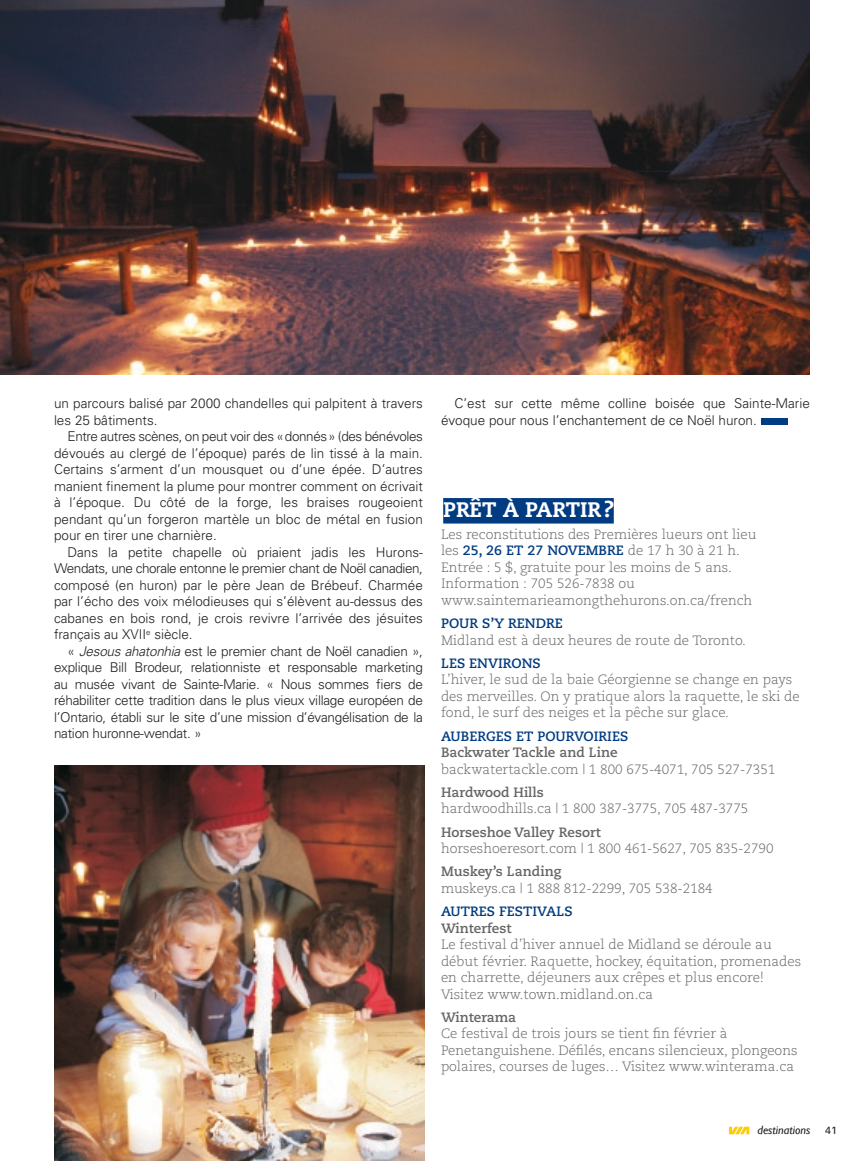
<style>
.page{position:relative;width:864px;height:1161px;background:#fff}
.page>*{position:absolute;margin:0;border:0;box-sizing:border-box;transform-origin:0 0}
.ANG_-_Texte{font:800 21px "Caecilia";color:#fff}
.FRA_-_Texte{font:300 13.5px/16.5px "Univers";color:#231f20;text-align:justify}
.FRA_-_Texte-2{font:300 13.5px/16.5px "Caecilia";color:#676464}
.FRA_-_Texte-3{font:700 13.5px "Caecilia";color:#676464}
.FRA_-_Texte-4{font:700 13.5px "Caecilia";color:#013b82}
.t1{font:italic 12px "Gill Sans";color:#231f20}
.s1{font-style:italic}
.s2{font-weight:700;color:#013b82}
.s3{font-family:"Univers";font-style:normal;font-size:10.5px}
</style>
<div class="page">
<svg style="left:729px;top:1127px;width:20px;height:7px"></svg>
<div style="left:761px;top:418px;width:27px;height:7px;background:#013b82"></div>
<div style="left:443px;top:498px;width:171px;height:26px;background:#013b82"></div>
<img style="left:0;top:0;width:810px;height:374px">
<img style="left:54px;top:765px;width:371px;height:396px">
<p class="FRA_-_Texte" style="left:54px;top:395px;width:371px">un parcours balisé par 2000 chandelles qui palpitent à travers les 25 bâtiments.</p>
<p class="FRA_-_Texte" style="left:54px;top:428px;width:370px;text-indent:14px">E ntre autres scènes, on peut voir des «donnés» (des bénévoles dévoués au clergé de l’époque) parés de lin tissé à la main.<br>Certains s’arment d’un mousquet ou d’une épée. D’autres manient finement la plume pour montrer comment on écrivait à l’époque. Du côté de la forge, les braises rougeoient pendant qu’un forgeron martèle un bloc de métal en fusion pour en tirer une charnière.</p>
<p class="FRA_-_Texte" style="left:54px;top:544px;width:371px;text-indent:14px">Dans la petite chapelle où priaient jadis les Hurons-Wendats, une chorale entonne le premier chant de Noël canadien, composé (en huron) par le père Jean de Brébeuf. Charmée par l’écho des voix mélodieuses qui s’élèvent au-dessus des cabanes en bois rond, je crois revivre l’arrivée des jésuites français au XVII <sup>e</sup> siècle.</p>
<p class="FRA_-_Texte" style="left:54px;top:643px;width:371px;text-indent:14px">« <span class="s1">Jesous ahatonhia</span> est le premier chant de Noël canadien », explique Bill Brodeur, relationniste et responsable marketing au musée vivant de Sainte-Marie. « Nous sommes fiers de réhabiliter cette tradition dans le plus vieux village européen de l’Ontario, établi sur le site d’une mission d’évangélisation de la nation huronne-wendat. »</p>
<p class="FRA_-_Texte" style="left:441px;top:395px;width:370px;text-indent:14px">C’est sur cette même colline boisée que Sainte-Marie évoque pour nous l’enchantement de ce Noël huron.</p>
<p class="ANG_-_Texte" style="left:443px;top:497px;width:172px">PRÊT À PARTIR ?</p>
<p class="FRA_-_Texte-2" style="left:441px;top:526px;width:317px">Les reconstitutions des Premières lueurs ont lieu les <span class="s2">25, 26 et 27 novemb</span></p>
<p class="FRA_-_Texte-2" style="left:441px;top:543px;width:300px;text-indent:166px"><span class="s2">re</span> de 17 h 30 à 21 h.<br>Entrée : 5 $, gratuite pour les moins de 5 ans.</p>
<p class="FRA_-_Texte-2" style="left:441px;top:576px;width:313px">Information : 705 526-7838 ou www.saintemarieamongthehurons.on.ca/french</p>
<p class="FRA_-_Texte-4" style="left:441px;top:615px;width:122px">Pour s’y rendre</p>
<p class="FRA_-_Texte-2" style="left:441px;top:632px;width:307px">Midland est à deux heures de route de Toronto.</p>
<p class="FRA_-_Texte-4" style="left:441px;top:655px;width:100px">Les environs</p>
<p class="FRA_-_Texte-2" style="left:441px;top:672px;width:360px">L’hiver, le sud de la baie Géorgienne se change en pays des merveilles. On y pratique alors la raquette, le ski de fond, le surf des neiges et la pêche sur glace.</p>
<p class="FRA_-_Texte-4" style="left:441px;top:728px;width:180px">Auberges et pourvoiries</p>
<p class="FRA_-_Texte-3" style="left:441px;top:744px;width:178px">Backwater Tackle and Line</p>
<p class="FRA_-_Texte-2" style="left:441px;top:761px;width:336px">backwatertackle.com | 1 800 675-4071, 705 527-7351</p>
<p class="FRA_-_Texte-3" style="left:441px;top:784px;width:104px">Hardwood Hills</p>
<p class="FRA_-_Texte-2" style="left:441px;top:801px;width:309px">hardwoodhills.ca | 1 800 387-3775, 705 487-3775</p>
<p class="FRA_-_Texte-3" style="left:441px;top:824px;width:161px">Horseshoe Valley Resort</p>
<p class="FRA_-_Texte-2" style="left:441px;top:840px;width:334px">horseshoeresort.com | 1 800 461-5627, 705 835-2790</p>
<p class="FRA_-_Texte-3" style="left:441px;top:864px;width:122px">Muskey’s Landing</p>
<p class="FRA_-_Texte-2" style="left:441px;top:880px;width:273px">muskeys.ca | 1 888 812-2299, 705 538-2184</p>
<p class="FRA_-_Texte-4" style="left:441px;top:903px;width:106px">Autres festivals</p>
<p class="FRA_-_Texte-3" style="left:441px;top:920px;width:72px">Winterfest</p>
<p class="FRA_-_Texte-2" style="left:441px;top:936px;width:362px">Le festival d’hiver annuel de Midland se déroule au début février. Raquette, hockey, équitation, promenades en charrette, déjeuners aux crêpes et plus encore!<br>Visitez www.town.midland.on.ca</p>
<p class="FRA_-_Texte-3" style="left:441px;top:1009px;width:77px">Winterama</p>
<p class="FRA_-_Texte-2" style="left:441px;top:1026px;width:358px">Ce festival de trois jours se tient fin février à<br>Penetanguishene. Défilés, encans silencieux, plongeons polaires, courses de luges… Visitez www.winterama.ca</p>
<p class="t1" style="left:757px;top:1123px;width:81px">destinations <span class="s3">41</span></p>
</div>
